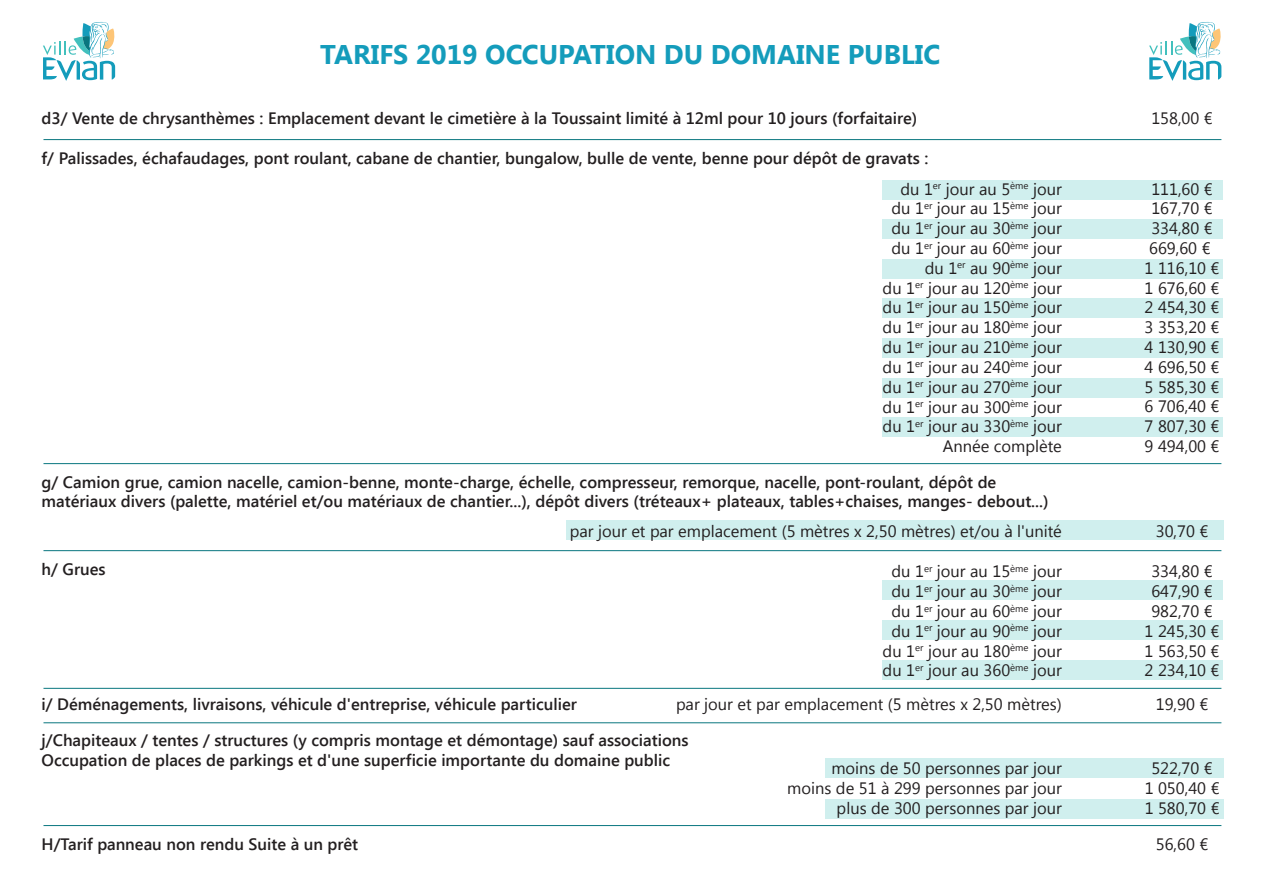
<style>
.page{position:relative;width:1263px;height:893px;background:#fff}
.page>*{position:absolute;margin:0;border:0;box-sizing:border-box;transform-origin:0 0}
.t1{font:700 27px "Segoe UI";color:#149cbb}
.t2{font:16.5px/19.8px "Segoe UI";color:#231f20;text-align:center}
.t3{font:600 16.5px/19.8px "Segoe UI";color:#231f20}
</style>
<div class="page">
<div style="left:882px;top:180px;width:341px;height:19px;background:#d0efee"></div>
<div style="left:882px;top:580px;width:341px;height:19px;background:#d0efee"></div>
<div style="left:825px;top:758px;width:398px;height:20px;background:#d0efee"></div>
<div style="left:825px;top:799px;width:398px;height:20px;background:#d0efee"></div>
<div style="left:882px;top:620px;width:341px;height:20px;background:#d0efee"></div>
<div style="left:882px;top:660px;width:341px;height:20px;background:#d0efee"></div>
<div style="left:566px;top:520px;width:657px;height:20px;background:#d0efee"></div>
<div style="left:882px;top:219px;width:341px;height:20px;background:#d0efee"></div>
<div style="left:882px;top:259px;width:341px;height:20px;background:#d0efee"></div>
<div style="left:882px;top:298px;width:341px;height:20px;background:#d0efee"></div>
<div style="left:882px;top:338px;width:341px;height:20px;background:#d0efee"></div>
<div style="left:882px;top:378px;width:341px;height:19px;background:#d0efee"></div>
<div style="left:882px;top:417px;width:341px;height:20px;background:#d0efee"></div>
<svg style="left:1149px;top:22px;width:73px;height:59px"></svg>
<svg style="left:43px;top:22px;width:73px;height:59px"></svg>
<hr style="left:43px;top:139px;width:1178px;height:1px;background:#09767f">
<hr style="left:43px;top:463px;width:1178px;height:1px;background:#09767f">
<hr style="left:43px;top:550px;width:1178px;height:1px;background:#09767f">
<hr style="left:43px;top:688px;width:1178px;height:1px;background:#09767f">
<hr style="left:43px;top:722px;width:1178px;height:1px;background:#09767f">
<hr style="left:43px;top:825px;width:1178px;height:1px;background:#09767f">
<h1 class="t1" style="left:320px;top:35px;width:622px">TARIFS 2019 OCCUPATION DU DOMAINE PUBLIC</h1>
<p class="t3" style="left:42px;top:108px;width:877px">d3/ Vente de chrysanthèmes : Emplacement devant le cimetière à la Toussaint limité à 12ml pour 10 jours (forfaitaire)</p>
<p class="t3" style="left:42px;top:147px;width:888px">f/ Palissades, échafaudages, pont roulant, cabane de chantier, bungalow, bulle de vente, benne pour dépôt de gravats :</p>
<p class="t2" style="left:883px;top:178px;width:181px;text-align:right">du 1<sup>er</sup> jour au 5<sup>ème</sup> jour du 1<sup>er</sup> jour au 15<sup>ème</sup> jour du 1<sup>er</sup> jour au 30<sup>ème</sup> jour du 1<sup>er</sup> jour au 60<sup>ème</sup> jour du 1<sup>er</sup> au 90<sup>ème</sup> jour<br>du 1<sup>er</sup> jour au 120<sup>ème</sup> jour du 1<sup>er</sup> jour au 150<sup>ème</sup> jour du 1<sup>er</sup> jour au 180<sup>ème</sup> jour du 1<sup>er</sup> jour au 210<sup>ème</sup> jour du 1<sup>er</sup> jour au 240<sup>ème</sup> jour du 1<sup>er</sup> jour au 270<sup>ème</sup> jour du 1<sup>er</sup> jour au 300<sup>ème</sup> jour du 1<sup>er</sup> jour au 330<sup>ème</sup> jour<br>Année complète</p>
<p class="t3" style="left:42px;top:471px;width:1008px">g/ Camion grue, camion nacelle, camion-benne, monte-charge, échelle, compresseur, remorque, nacelle, pont-roulant, dépôt de matériaux divers (palette, matériel et/ou matériaux de chantier...), dépôt divers (tréteaux+ plateaux, tables+chaises, manges- debout...)</p>
<p class="t3" style="left:42px;top:558px;width:66px">h/ Grues</p>
<p class="t2" style="left:570px;top:520px;width:493px">par jour et par emplacement (5 mètres x 2,50 mètres) et/ou à l'unité</p>
<p class="t2" style="left:883px;top:561px;width:181px">du 1<sup>er</sup> jour au 15<sup>ème</sup> jour du 1<sup>er</sup> jour au 30<sup>ème</sup> jour du 1<sup>er</sup> jour au 60<sup>ème</sup> jour du 1<sup>er</sup> jour au 90<sup>ème</sup> jour du 1<sup>er</sup> jour au 180<sup>ème</sup> jour du 1<sup>er</sup> jour au 360<sup>ème</sup> jour</p>
<p class="t3" style="left:42px;top:693px;width:537px">i/ Déménagements, livraisons, véhicule d'entreprise, véhicule particulier</p>
<p class="t2" style="left:676px;top:694px;width:387px">par jour et par emplacement (5 mètres x 2,50 mètres)</p>
<p class="t3" style="left:42px;top:729px;width:648px">j/Chapiteaux / tentes / structures (y compris montage et démontage) sauf associations<br>Occupation de places de parkings et d'une superficie importante du domaine public</p>
<p class="t3" style="left:42px;top:833px;width:318px">H/Tarif panneau non rendu Suite à un prêt</p>
<p class="t2" style="left:787px;top:757px;width:276px;text-align:right">moins de 50 personnes par jour moins de 51 à 299 personnes par jour plus de 300 personnes par jour</p>
<p class="t2" style="left:1151px;top:108px;width:63px">158,00 €</p>
<p class="t2" style="left:1145px;top:178px;width:76px">111,60 €<br>167,70 €<br>334,80 €<br>669,60 €<br>1 116,10 €<br>1 676,60 €<br>2 454,30 €<br>3 353,20 €<br>4 130,90 €<br>4 696,50 €<br>5 585,30 €<br>6 706,40 €<br>7 807,30 €<br>9 494,00 €</p>
<p class="t2" style="left:1156px;top:520px;width:54px">30,70 €</p>
<p class="t2" style="left:1145px;top:561px;width:76px">334,80 €<br>647,90 €<br>982,70 €<br>1 245,30 €<br>1 563,50 €<br>2 234,10 €</p>
<p class="t2" style="left:1156px;top:694px;width:54px">19,90 €</p>
<p class="t2" style="left:1145px;top:757px;width:76px">522,70 €<br>1 050,40 €<br>1 580,70 €</p>
<p class="t2" style="left:1156px;top:833px;width:54px">56,60 €</p>
</div>
